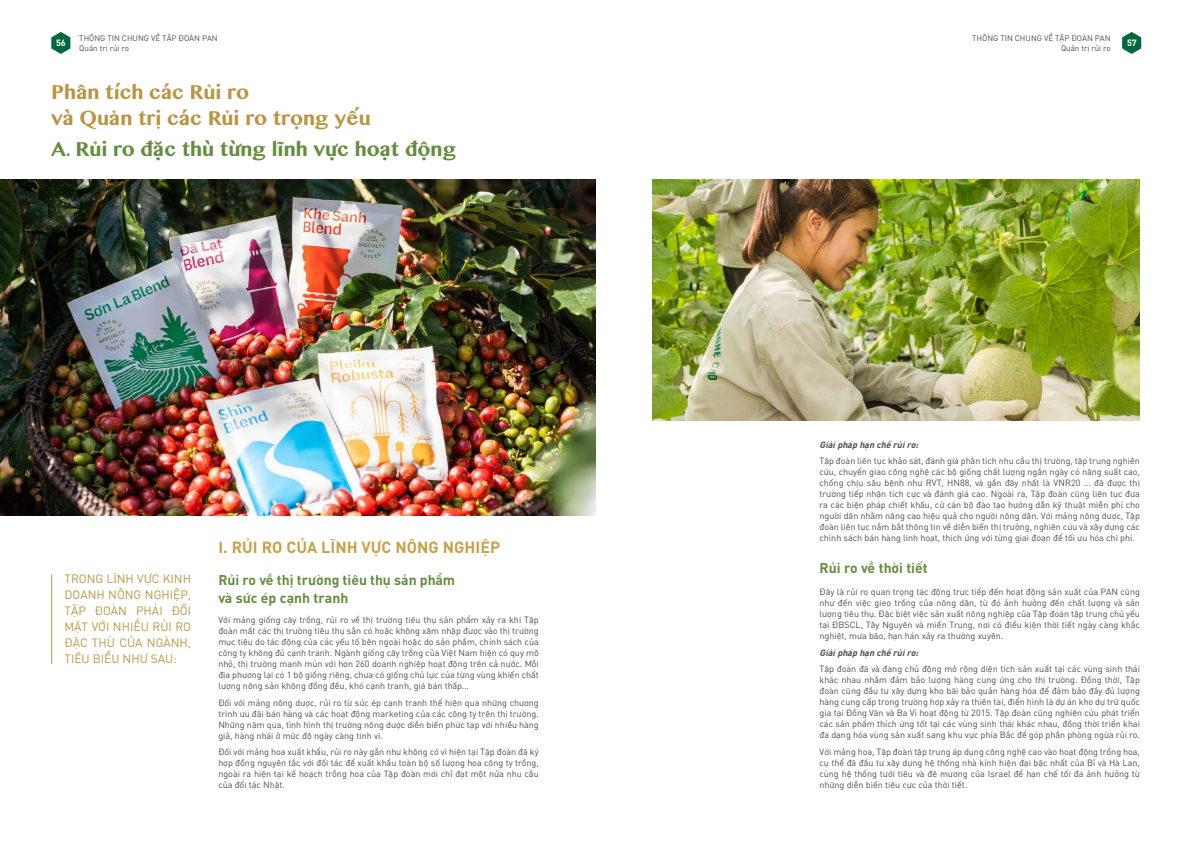
<style>
.page{position:relative;width:1191px;height:842px;background:#fff}
.page>*{position:absolute;margin:0;border:0;box-sizing:border-box;transform-origin:0 0}
.t1{font:700 20px/26px "Malayalam VN";color:#ba9442}
.t2{font:700 20px "Malayalam VN";color:#648d3c}
.t3{font:16px "Oxy Vietnam Bold";color:#c6a14a}
.t4{font:14px/18px "Oxy Vietnam Bold";color:#648d3c}
.t5{font:12px/16px "Oxy Vietnam";color:#bb9640;text-align:justify}
.t6{font:9px/11px "Oxy Vietnam";color:#4d4d4f;text-align:justify}
.t7{font:9px "Oxy Vietnam Bold Italic";color:#4d4d4f}
.t8{font:9px "Oxy Vietnam Bold";color:#fff}
.t9{font:8px "Oxy Vietnam";color:#4d4d4f}
</style>
<div class="page">
<img style="left:652px;top:180px;width:488px;height:241px">
<img style="left:0;top:180px;width:595px;height:336px">
<hr style="left:51px;top:575px;width:1px;height:89px;background:#ba9442">
<svg style="left:51px;top:32px;width:19px;height:22px"></svg>
<svg style="left:1122px;top:32px;width:19px;height:22px"></svg>
<p class="t9" style="left:79px;top:32px;width:140px">THÔNG TIN CHUNG VỀ TẬP ĐOÀN PAN</p>
<p class="t9" style="left:972px;top:32px;width:140px">THÔNG TIN CHUNG VỀ TẬP ĐOÀN PAN</p>
<p class="t8" style="left:56px;top:36px;width:11px">56</p>
<p class="t8" style="left:1127px;top:36px;width:11px">57</p>
<p class="t9" style="left:79px;top:42px;width:51px">Quản trị rủi ro</p>
<p class="t9" style="left:1061px;top:42px;width:51px">Quản trị rủi ro</p>
<h1 class="t1" style="left:51px;top:78px;width:321px">Phân tích các Rủi ro<br>và Quản trị các Rủi ro trọng yếu</h1>
<h1 class="t2" style="left:51px;top:133px;width:407px">A. Rủi ro đặc thù từng lĩnh vực hoạt động</h1>
<h3 class="t5" style="left:64px;top:570px;width:128px">TRONG LĨNH VỰC KINH DOANH NÔNG NGHIỆP, TẬP ĐOÀN PHẢI ĐỐI MẶT VỚI NHIỀU RỦI RO ĐẶC THÙ CỦA NGÀNH, TIÊU BIỂU NHƯ SAU:</h3>
<h2 class="t3" style="left:218px;top:536px;width:283px">I. RỦI RO CỦA LĨNH VỰC NÔNG NGHIỆP</h2>
<h3 class="t4" style="left:218px;top:569px;width:238px">Rủi ro về thị trường tiêu thụ sản phẩm và sức ép cạnh tranh</h3>
<p class="t6" style="left:218px;top:614px;width:322px">Với mảng giống cây trồng, rủi ro về thị trường tiêu thụ sản phẩm xảy ra khi Tập đoàn mất các thị trường tiêu thụ sẵn có hoặc không xâm nhập được vào thị trường mục tiêu do tác động của các yếu tố bên ngoài hoặc do sản phẩm, chính sách của công ty không đủ cạnh tranh. Ngành giống cây trồng của Việt Nam hiện có quy mô nhỏ, thị trường manh mún với hơn 260 doanh nghiệp hoạt động trên cả nước. Mỗi địa phương lại có 1 bộ giống riêng, chưa có giống chủ lực của từng vùng khiến chất lượng nông sản không đồng đều, khó cạnh tranh, giá bán thấp…</p>
<p class="t6" style="left:218px;top:696px;width:322px">Đối với mảng nông dược, rủi ro từ sức ép cạnh tranh thể hiện qua những chương trình ưu đãi bán hàng và các hoạt động marketing của các công ty trên thị trường.<br>Những năm qua, tình hình thị trường nông dược diễn biến phức tạp với nhiều hàng giả, hàng nhái ở mức độ ngày càng tinh vi.</p>
<p class="t6" style="left:218px;top:746px;width:322px">Đối với mảng hoa xuất khẩu, rủi ro này gần như không có vì hiện tại Tập đoàn đã ký hợp đồng nguyên tắc với đối tác để xuất khẩu toàn bộ số lượng hoa công ty trồng, ngoài ra hiện tại kế hoạch trồng hoa của Tập đoàn mới chỉ đạt một nửa nhu cầu của đối tác Nhật.</p>
<p class="t7" style="left:819px;top:438px;width:100px">Giải pháp hạn chế rủi ro:</p>
<p class="t6" style="left:819px;top:455px;width:322px">Tập đoàn liên tục khảo sát, đánh giá phân tích nhu cầu thị trường, tập trung nghiên cứu, chuyển giao công nghệ các bộ giống chất lượng ngắn ngày có năng suất cao, chống chịu sâu bệnh như RVT, HN88, và gần đây nhất là VNR20 ... đã được thị trường tiếp nhận tích cực và đánh giá cao. Ngoài ra, Tập đoàn cũng liên tục đưa ra các biện pháp chiết khấu, cử cán bộ đào tạo hướng dẫn kỹ thuật miễn phí cho người dân nhằm nâng cao hiệu quả cho người nông dân. Với mảng nông dược, Tập đoàn liên tục nắm bắt thông tin về diễn biến thị trường, nghiên cứu và xây dựng các chính sách bán hàng linh hoạt, thích ứng với từng giai đoạn để tối ưu hóa chi phí.</p>
<h3 class="t4" style="left:819px;top:558px;width:110px">Rủi ro về thời tiết</h3>
<p class="t6" style="left:819px;top:586px;width:322px">Đây là rủi ro quan trọng tác động trực tiếp đến hoạt động sản xuất của PAN cũng như đến việc gieo trồng của nông dân, từ đó ảnh hưởng đến chất lượng và sản lượng tiêu thụ. Đặc biệt việc sản xuất nông nghiệp của Tập đoàn tập trung chủ yếu tại ĐBSCL, Tây Nguyên và miền Trung, nơi có điều kiện thời tiết ngày càng khắc nghiệt, mưa bão, hạn hán xảy ra thường xuyên.</p>
<p class="t7" style="left:819px;top:646px;width:100px">Giải pháp hạn chế rủi ro:</p>
<p class="t6" style="left:819px;top:663px;width:322px">Tập đoàn đã và đang chủ động mở rộng diện tích sản xuất tại các vùng sinh thái khác nhau nhằm đảm bảo lượng hàng cung ứng cho thị trường. Đồng thời, Tập đoàn cũng đầu tư xây dựng kho bãi bảo quản hàng hóa để đảm bảo đầy đủ lượng hàng cung cấp trong trường hợp xảy ra thiên tai, điển hình là dự án kho dự trữ quốc gia tại Đồng Văn và Ba Vì hoạt động từ 2015. Tập đoàn cũng nghiên cứu phát triển các sản phẩm thích ứng tốt tại các vùng sinh thái khác nhau, đồng thời triển khai đa dạng hóa vùng sản xuất sang khu vực phía Bắc để góp phần phòng ngừa rủi ro.</p>
<p class="t6" style="left:819px;top:746px;width:322px">Với mảng hoa, Tập đoàn tập trung áp dụng công nghệ cao vào hoạt động trồng hoa, cụ thể đã đầu tư xây dựng hệ thống nhà kính hiện đại bậc nhất của Bỉ và Hà Lan, cùng hệ thống tưới tiêu và đê mương của Israel để hạn chế tối đa ảnh hưởng từ những diễn biến tiêu cực của thời tiết.</p>
</div>
